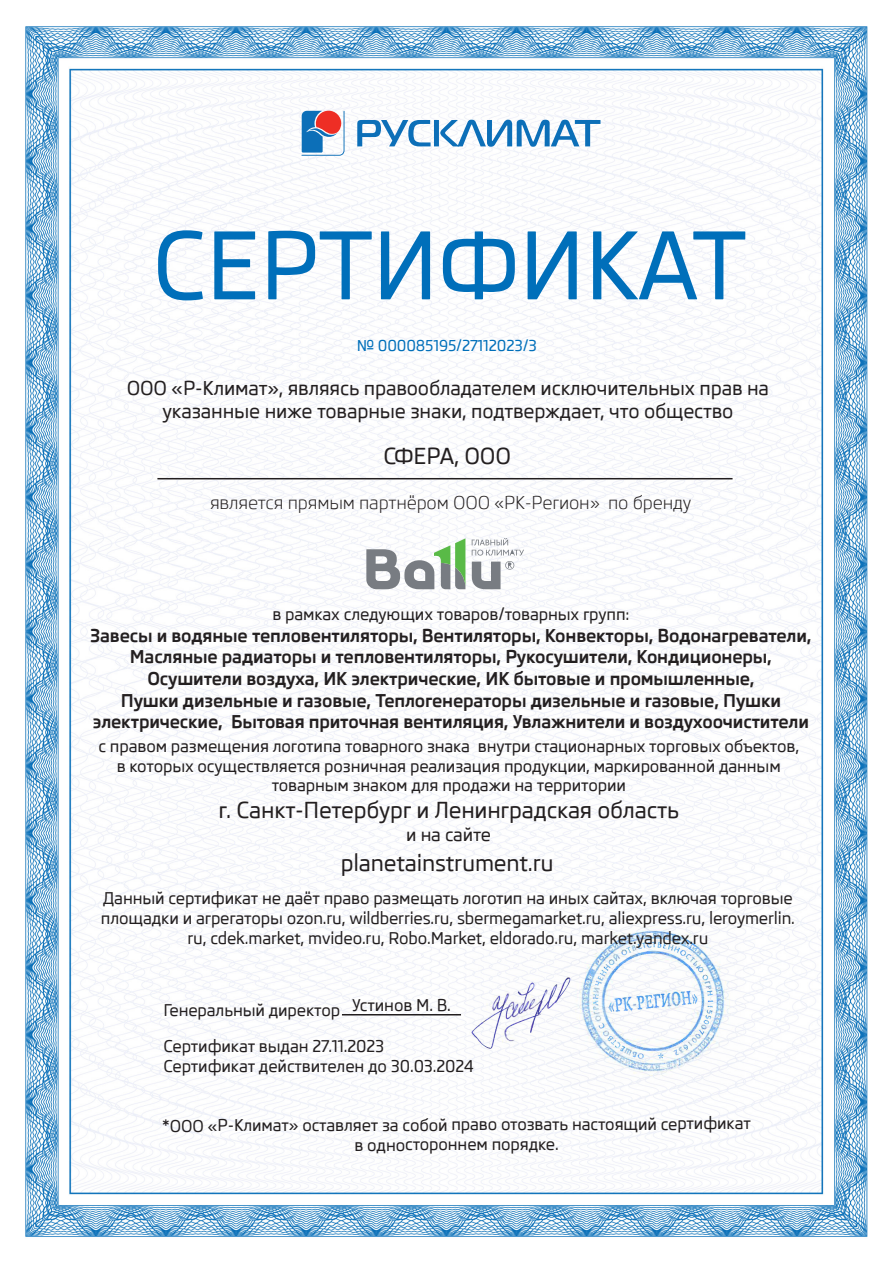
<style>
.page{position:relative;width:893px;height:1263px;background:#fff}
.page>*{position:absolute;margin:0;border:0;box-sizing:border-box;transform-origin:0 0}
.t1{font:500 94.2px "Skoda Pro";letter-spacing:-.01em;color:#006fba}
.t2{font:500 22.5px "Skoda Pro";letter-spacing:-.01em;color:#231f20}
.t3{font:500 19.5px/23.4px "Skoda Pro";letter-spacing:-.01em;color:#231f20;text-align:center}
.t4{font:700 18px/21.6px "Skoda Pro";letter-spacing:-.01em;color:#231f20;text-align:center}
.t5{font:18px "Skoda Pro";letter-spacing:-.01em;color:#231f20}
.t6{font:500 18px "Skoda Pro";letter-spacing:-.01em;color:#231f20}
.t7{font:500 16.5px/19.8px "Skoda Pro";letter-spacing:-.01em;color:#231f20;text-align:center}
.t8{font:500 15.3px "Skoda Pro";letter-spacing:-.01em;color:#006fba}
</style>
<div class="page">
<img style="left:25px;top:26px;width:843px;height:1211px">
<svg style="left:357px;top:120px;width:243px;height:27px"></svg>
<svg style="left:301px;top:111px;width:43px;height:45px"></svg>
<hr style="left:157px;top:478px;width:575px;height:1px;background:#231f20">
<hr style="left:342px;top:1014px;width:119px;height:1px;background:#231f20">
<svg style="left:366px;top:538px;width:158px;height:51px"></svg>
<p class="t1" style="left:152px;top:212px;width:596px">СЕРТИФИКАТ</p>
<p class="t8" style="left:357px;top:336px;width:182px">№ 000085195/27112023/3</p>
<p class="t3" style="left:127px;top:376px;width:644px">ООО «Р-Климат», являясь правообладателем исключительных прав на указанные ниже товарные знаки, подтверждает, что общество</p>
<p class="t2" style="left:383px;top:443px;width:129px">СФЕРА, ООО</p>
<p class="t5" style="left:210px;top:493px;width:483px">является прямым партнёром ООО «РК-Регион» по бренду</p>
<p class="t7" style="left:272px;top:604px;width:359px">в рамках следующих товаров/товарных групп:</p>
<p class="t4" style="left:90px;top:625px;width:723px">Завесы и водяные тепловентиляторы, Вентиляторы, Конвекторы, Водонагреватели, Масляные радиаторы и тепловентиляторы, Рукосушители, Кондиционеры, Осушители воздуха, ИК электрические, ИК бытовые и промышленные,<br>Пушки дизельные и газовые, Теплогенераторы дизельные и газовые, Пушки электрические, Бытовая приточная вентиляция, Увлажнители и воздухоочистители</p>
<p class="t7" style="left:98px;top:736px;width:702px">с правом размещения логотипа товарного знака внутри стационарных торговых объектов, в которых осуществляется розничная реализация продукции, маркированной данным товарным знаком для продажи на территории</p>
<p class="t2" style="left:218px;top:797px;width:462px">г. Санкт-Петербург и Ленинградская область</p>
<p class="t6" style="left:406px;top:825px;width:86px">и на сайте</p>
<p class="t2" style="left:341px;top:850px;width:215px">planetainstrument.ru</p>
<p class="t7" style="left:101px;top:888px;width:696px">Данный сертификат не даёт право размещать логотип на иных сайтах, включая торговые площадки и агрегаторы ozon.ru, wildberries.ru, sbermegamarket.ru, aliexpress.ru, leroymerlin. ru, cdek.market, mvideo.ru, Robo.Market, eldorado.ru, market.yandex.ru</p>
<p class="t7" style="left:352px;top:995px;width:100px">Устинов М. В.</p>
<p class="t7" style="left:163px;top:1000px;width:178px">Генеральный директор</p>
<p class="t7" style="left:163px;top:1036px;width:222px">Сертификат выдан 27.11.2023</p>
<p class="t7" style="left:163px;top:1056px;width:312px">Сертификат действителен до 30.03.2024</p>
<p class="t7" style="left:162px;top:1115px;width:590px">*ООО «Р-Климат» оставляет за собой право отозвать настоящий сертификат в одностороннем порядке.</p>
</div>
